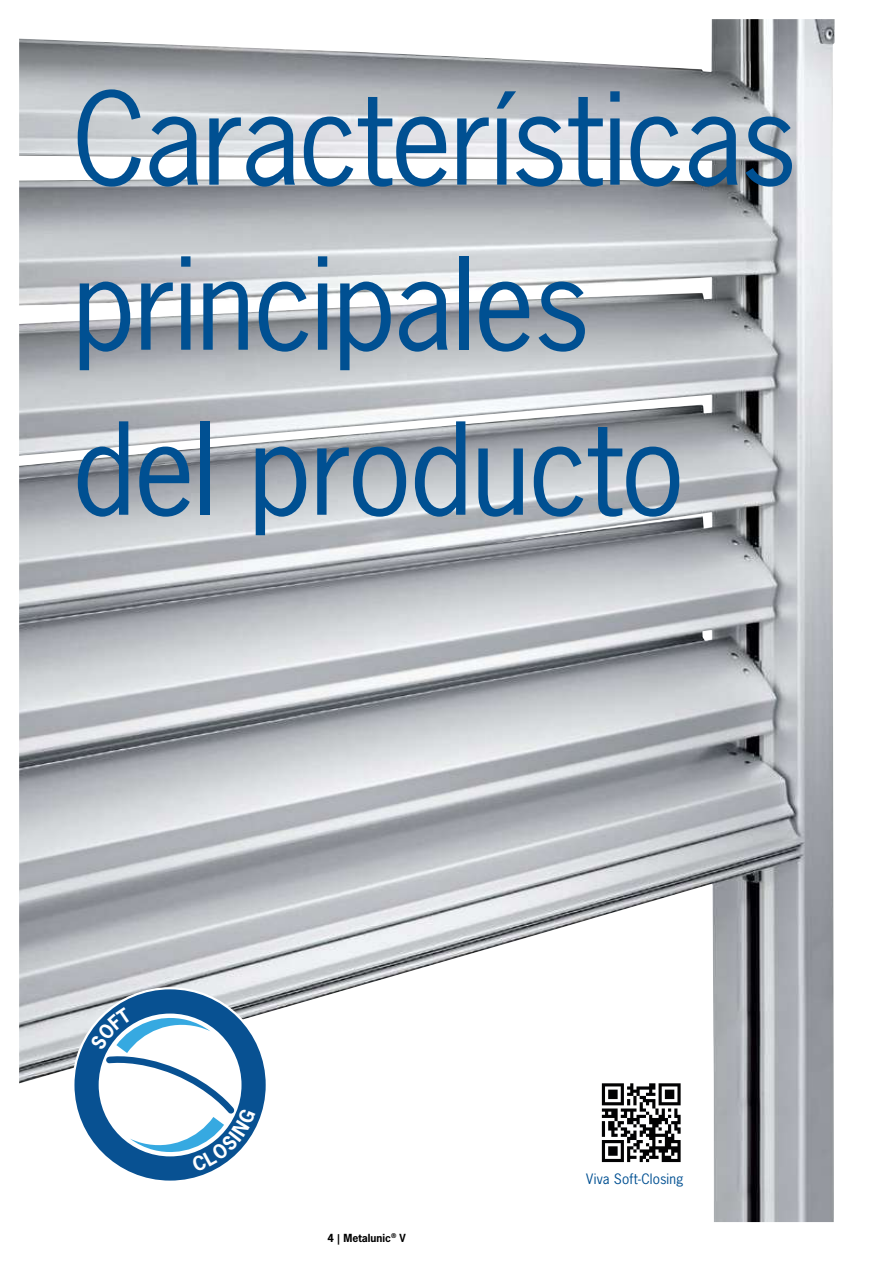
<style>
.page{position:relative;width:893px;height:1263px;background:#fff}
.page>*{position:absolute;margin:0;border:0;box-sizing:border-box;transform-origin:0 0}
.t1{font:120px/165px "News Gothic";letter-spacing:-.015em;color:#005092}
.t2{font:13.5px "News Gothic";letter-spacing:.01em;color:#005092}
.t3{font:700 10.5px "News Gothic";color:#000}
</style>
<div class="page">
<img style="left:19px;top:19px;width:816px;height:1203px">
<svg style="left:599px;top:1080px;width:85px;height:85px"></svg>
<svg style="left:602px;top:1083px;width:79px;height:79px"></svg>
<svg style="left:72px;top:987px;width:196px;height:196px"></svg>
<p class="t1" style="left:72px;top:56px;width:727px">Características principales<br>del producto</p>
<p class="t3" style="left:327px;top:1231px;width:80px">4 | Metalunic<sup>®</sup> V</p>
<p class="t2" style="left:586px;top:1170px;width:99px">Viva Soft-Closing</p>
</div>
